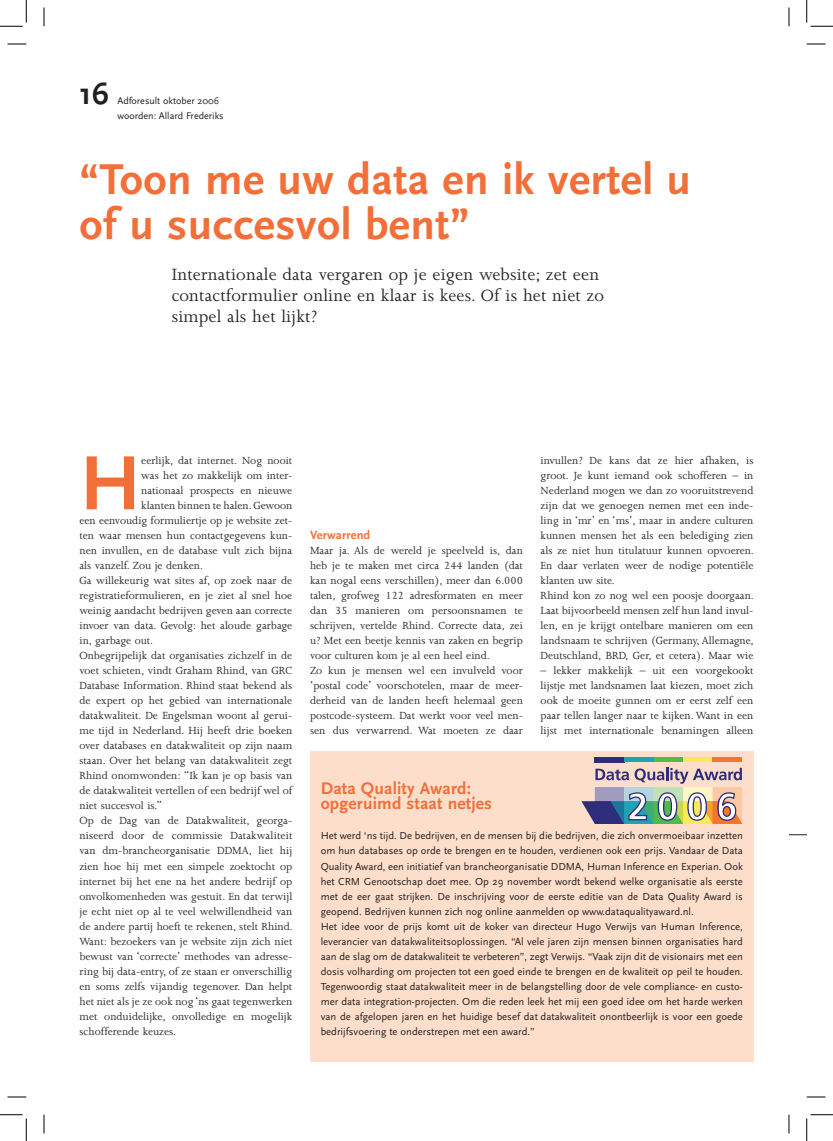
<style>
.page{position:relative;width:833px;height:1141px;background:#fff}
.page>*{position:absolute;margin:0;border:0;box-sizing:border-box;transform-origin:0 0}
.t1{font:700 80px "Scala Sans";color:#f26f39}
.t2{font:700 45px/45px "Scala Sans";letter-spacing:.01em;color:#f26f39}
.t3{font:700 31.25px "Scala Sans";color:#231f20}
.t4{font:18.75px/21.2px "Joanna";letter-spacing:.01em;color:#231f20}
.t5{font:700 17.5px/15px "Scala Sans";letter-spacing:.01em;color:#f26f39}
.t6{font:700 12.5px "Scala Sans";letter-spacing:.01em;color:#f26f39}
.t7{font:11.88px/15px "Joanna";color:#231f20}
.t8{font:10.62px/15px "Scala Sans";color:#231f20}
.t9{font:10px/15px "Scala Sans";color:#231f20}
</style>
<div class="page">
<div style="left:310px;top:751px;width:443px;height:310px;background:#fddecb"></div>
<div style="left:594px;top:757px;width:30px;height:5px;background:#2e2d7c"></div>
<div style="left:624px;top:757px;width:29px;height:5px;background:#21a1b5"></div>
<div style="left:653px;top:757px;width:29px;height:5px;background:#52b94a"></div>
<div style="left:682px;top:757px;width:30px;height:5px;background:#f8ea54"></div>
<div style="left:712px;top:757px;width:29px;height:5px;background:#f3762c"></div>
<svg style="left:581px;top:767px;width:160px;height:56px"></svg>
<svg style="left:789px;top:834px;width:17px;height:1px"></svg>
<svg style="left:8px;top:43px;width:18px;height:2px"></svg>
<svg style="left:806px;top:43px;width:19px;height:2px"></svg>
<svg style="left:8px;top:1096px;width:18px;height:1px"></svg>
<svg style="left:806px;top:1096px;width:19px;height:1px"></svg>
<svg style="left:43px;top:8px;width:2px;height:18px"></svg>
<svg style="left:43px;top:1114px;width:2px;height:19px"></svg>
<svg style="left:788px;top:8px;width:1px;height:18px"></svg>
<svg style="left:788px;top:1114px;width:1px;height:19px"></svg>
<svg style="left:0;top:0;width:27px;height:27px"></svg>
<svg style="left:0;top:1114px;width:27px;height:26px"></svg>
<svg style="left:806px;top:0;width:26px;height:27px"></svg>
<svg style="left:806px;top:1114px;width:26px;height:26px"></svg>
<h3 class="t3" style="left:79px;top:77px;width:31px">16</h3>
<p class="t9" style="left:117px;top:93px;width:108px">Adforesult oktober 2006 woorden: Allard Frederiks</p>
<h2 class="t2" style="left:79px;top:158px;width:612px">“Toon me uw data en ik vertel u of u succesvol bent”</h2>
<h3 class="t4" style="left:172px;top:263px;width:433px">Internationale data vergaren op je eigen website; zet een contactformulier online en klaar is kees. Of is het niet zo simpel als het lijkt?</h3>
<h1 class="t1" style="left:79px;top:440px;width:63px">H</h1>
<p class="t7" style="left:141px;top:453px;width:152px">eerlijk, dat internet. Nog nooit</p>
<p class="t7" style="left:141px;top:468px;width:152px">was het zo makkelijk om inter-</p>
<p class="t7" style="left:141px;top:483px;width:152px">nationaal prospects en nieuwe</p>
<p class="t7" style="left:141px;top:498px;width:152px">klanten binnen te halen. Gewoon</p>
<p class="t7" style="left:79px;top:513px;width:214px">een eenvoudig formuliertje op je website zet-</p>
<p class="t7" style="left:79px;top:528px;width:214px">ten waar mensen hun contactgegevens kun-</p>
<p class="t7" style="left:79px;top:543px;width:214px">nen invullen, en de database vult zich bijna</p>
<p class="t7" style="left:79px;top:558px;width:125px">als vanzelf. Zou je denken.</p>
<p class="t7" style="left:79px;top:573px;width:214px">Ga willekeurig wat sites af, op zoek naar de</p>
<p class="t7" style="left:79px;top:588px;width:214px">registratieformulieren, en je ziet al snel hoe</p>
<p class="t7" style="left:79px;top:603px;width:214px">weinig aandacht bedrijven geven aan correcte</p>
<p class="t7" style="left:79px;top:618px;width:214px">invoer van data. Gevolg: het aloude garbage</p>
<p class="t7" style="left:79px;top:633px;width:75px">in, garbage out.</p>
<p class="t7" style="left:79px;top:648px;width:214px">Onbegrijpelijk dat organisaties zichzelf in de</p>
<p class="t7" style="left:79px;top:663px;width:214px">voet schieten, vindt Graham Rhind, van GRC</p>
<p class="t7" style="left:79px;top:678px;width:214px">Database Information. Rhind staat bekend als</p>
<p class="t7" style="left:79px;top:693px;width:214px">de expert op het gebied van internationale</p>
<p class="t7" style="left:79px;top:708px;width:214px">datakwaliteit. De Engelsman woont al gerui-</p>
<p class="t7" style="left:79px;top:723px;width:214px">me tijd in Nederland. Hij heeft drie boeken</p>
<p class="t7" style="left:79px;top:738px;width:214px">over databases en datakwaliteit op zijn naam</p>
<p class="t7" style="left:79px;top:753px;width:214px">staan. Over het belang van datakwaliteit zegt</p>
<p class="t7" style="left:79px;top:768px;width:214px">Rhind onomwonden: “Ik kan je op basis van</p>
<p class="t7" style="left:79px;top:783px;width:214px">de datakwaliteit vertellen of een bedrijf wel of</p>
<p class="t7" style="left:79px;top:798px;width:84px">niet succesvol is.”</p>
<p class="t7" style="left:79px;top:813px;width:214px">Op de Dag van de Datakwaliteit, georga-</p>
<p class="t7" style="left:79px;top:828px;width:214px">niseerd door de commissie Datakwaliteit</p>
<p class="t7" style="left:79px;top:843px;width:214px">van dm-brancheorganisatie DDMA, liet hij</p>
<p class="t7" style="left:79px;top:858px;width:214px">zien hoe hij met een simpele zoektocht op</p>
<p class="t7" style="left:79px;top:873px;width:214px">internet bij het ene na het andere bedrijf op</p>
<p class="t7" style="left:79px;top:888px;width:214px">onvolkomenheden was gestuit. En dat terwijl</p>
<p class="t7" style="left:79px;top:903px;width:214px">je echt niet op al te veel welwillendheid van</p>
<p class="t7" style="left:79px;top:918px;width:215px">de andere partij hoeft te rekenen, stelt Rhind.</p>
<p class="t7" style="left:79px;top:933px;width:214px">Want: bezoekers van je website zijn zich niet</p>
<p class="t7" style="left:79px;top:948px;width:214px">bewust van ‘correcte’ methodes van adresse-</p>
<p class="t7" style="left:79px;top:963px;width:214px">ring bij data-entry, of ze staan er onverschillig</p>
<p class="t7" style="left:79px;top:978px;width:214px">en soms zelfs vijandig tegenover. Dan helpt</p>
<p class="t7" style="left:79px;top:993px;width:214px">het niet als je ze ook nog ‘ns gaat tegenwerken</p>
<p class="t7" style="left:79px;top:1008px;width:214px">met onduidelijke, onvolledige en mogelijk</p>
<p class="t7" style="left:79px;top:1023px;width:98px">schofferende keuzes.</p>
<p class="t6" style="left:310px;top:528px;width:62px">Verwarrend</p>
<p class="t7" style="left:310px;top:543px;width:214px">Maar ja. Als de wereld je speelveld is, dan heb je te maken met circa 244 landen (dat kan nogal eens verschillen), meer dan 6.000 talen, grofweg 122 adresformaten en meer dan 35 manieren om persoonsnamen te schrijven, vertelde Rhind. Correcte data, zei u? Met een beetje kennis van zaken en begrip voor culturen kom je al een heel eind.<br>Zo kun je mensen wel een invulveld voor ‘postal code’ voorschotelen, maar de meer&shy;derheid van de landen heeft helemaal geen postcode-systeem. Dat werkt voor veel men&shy;sen dus verwarrend. Wat moeten ze daar</p>
<p class="t7" style="left:540px;top:453px;width:215px">invullen? De kans dat ze hier afhaken, is groot. Je kunt iemand ook schofferen – in Nederland mogen we dan zo vooruitstrevend zijn dat we genoegen nemen met een inde&shy;ling in ‘mr’ en ‘ms’, maar in andere culturen kunnen mensen het als een belediging zien als ze niet hun titulatuur kunnen opvoeren.<br>En daar verlaten weer de nodige potentiële klanten uw site.<br>Rhind kon zo nog wel een poosje doorgaan.<br>Laat bijvoorbeeld mensen zelf hun land invul&shy;len, en je krijgt ontelbare manieren om een landsnaam te schrijven (Germany, Allemagne, Deutschland, BRD, Ger, et cetera). Maar wie</p>
<p class="t7" style="left:540px;top:663px;width:214px;text-align:justify">– lekker makkelijk – uit een voorgekookt lijstje met landsnamen laat kiezen, moet zich ook de moeite gunnen om er eerst zelf een paar tellen langer naar te kijken. Want in een lijst met internationale benamingen alleen</p>
<h3 class="t5" style="left:320px;top:781px;width:173px">Data Quality Award: opgeruimd staat netjes</h3>
<p class="t8" style="left:320px;top:828px;width:423px">Het werd ‘ns tijd. De bedrijven, en de mensen bij die bedrijven, die zich onvermoeibaar inzetten om hun databases op orde te brengen en te houden, verdienen ook een prijs. Vandaar de Data Quality Award, een initiatief van brancheorganisatie DDMA, Human Inference en Experian. Ook het CRM Genootschap doet mee. Op 29 november wordt bekend welke organisatie als eerste met de eer gaat strijken. De inschrijving voor de eerste editie van de Data Quality Award is geopend. Bedrijven kunnen zich nog online aanmelden op www.dataqualityaward.nl.<br>Het idee voor de prijs komt uit de koker van directeur Hugo Verwijs van Human Inference, leverancier van datakwaliteitsoplossingen. “Al vele jaren zijn mensen binnen organisaties hard aan de slag om de datakwaliteit te verbeteren”, zegt Verwijs. “Vaak zijn dit de visionairs met een dosis volharding om projecten tot een goed einde te brengen en de kwaliteit op peil te houden.<br>Tegenwoordig staat datakwaliteit meer in de belangstelling door de vele compliance- en custo&shy;mer data integration-projecten. Om die reden leek het mij een goed idee om het harde werken van de afgelopen jaren en het huidige besef dat datakwaliteit onontbeerlijk is voor een goede bedrijfsvoering te onderstrepen met een award.”</p>
</div>
